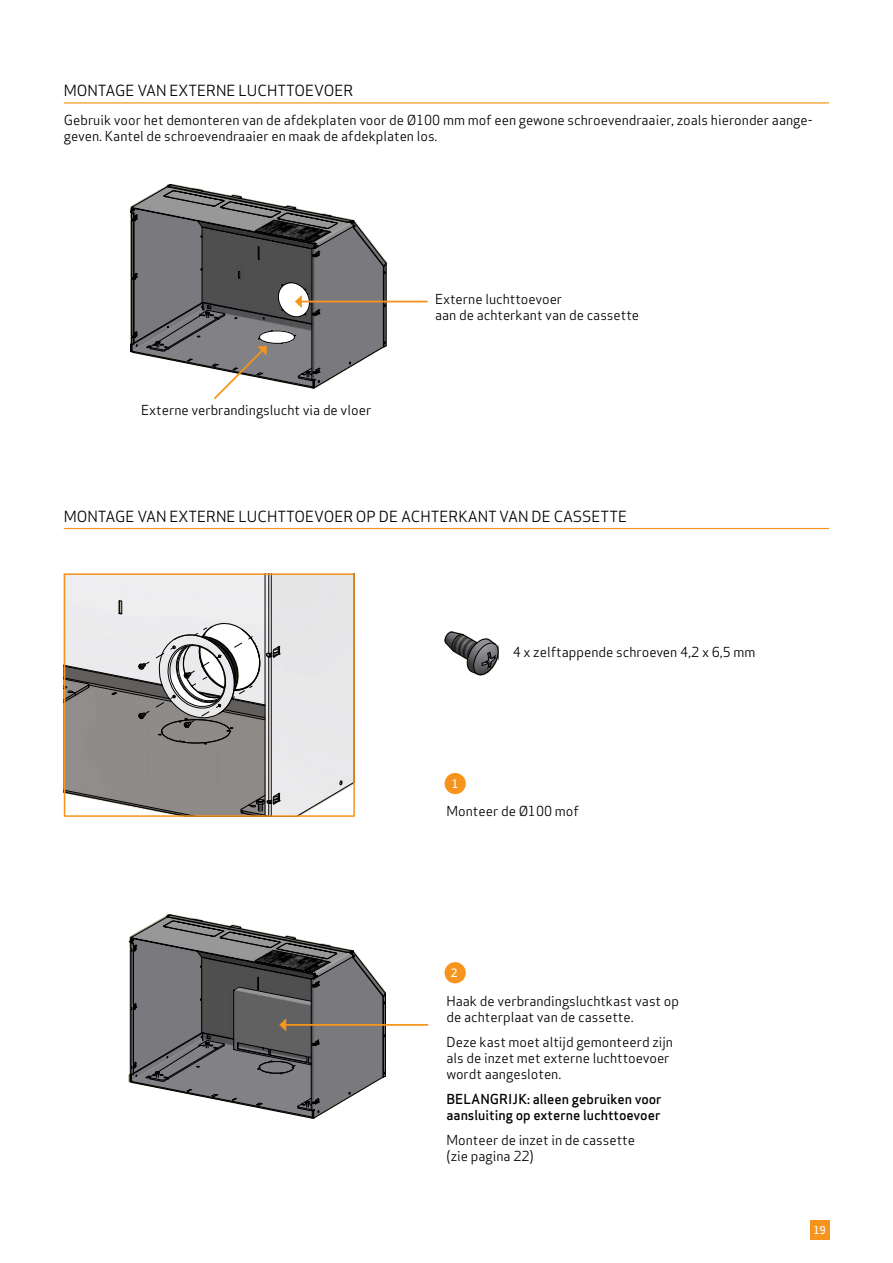
<style>
.page{position:relative;width:893px;height:1263px;background:#fff}
.page>*{position:absolute;margin:0;border:0;box-sizing:border-box;transform-origin:0 0}
.t1{font:15px "Apex Sans";color:#000}
.t2{font:13.5px/16.2px "Apex Sans";color:#000}
.t3{font:500 13.5px/16.2px "Apex Sans";color:#000}
.t4{font:500 11.25px "Apex Sans";color:#fff}
.t5{font:500 10.5px "Apex Sans";color:#fff}
</style>
<div class="page">
<svg style="left:67px;top:576px;width:285px;height:238px;background:#bebdbd"></svg>
<div style="left:445px;top:773px;width:21px;height:21px;background:#f7941d;border-radius:50%"></div>
<div style="left:445px;top:962px;width:21px;height:21px;background:#f7941d;border-radius:50%"></div>
<hr style="left:285px;top:1024px;width:143px;height:2px;background:#f7941d">
<svg style="left:129px;top:914px;width:257px;height:205px"></svg>
<div style="left:64px;top:573px;width:291px;height:244px;border:2px solid #f7941d"></div>
<img style="left:444px;top:637px;width:40px;height:39px">
<svg style="left:445px;top:632px;width:53px;height:43px"></svg>
<hr style="left:301px;top:301px;width:127px;height:1px;background:#f7941d">
<svg style="left:130px;top:184px;width:257px;height:216px"></svg>
<div style="left:810px;top:1220px;width:19px;height:20px;background:#f7941d"></div>
<hr style="left:64px;top:528px;width:765px;height:1px;background:#f7941d">
<hr style="left:64px;top:102px;width:765px;height:2px;background:#f7941d">
<p class="t1" style="left:64px;top:78px;width:291px">MONTAGE VAN EXTERNE LUCHTTOEVOER</p>
<p class="t2" style="left:64px;top:111px;width:751px">Gebruik voor het demonteren van de afdekplaten voor de Ø100 mm mof een gewone schroevendraaier, zoals hieronder aange&shy;geven. Kantel de schroevendraaier en maak de afdekplaten los.</p>
<p class="t2" style="left:141px;top:401px;width:232px">Externe verbrandingslucht via de vloer</p>
<p class="t2" style="left:435px;top:290px;width:206px">Externe luchttoevoer<br>aan de achterkant van de cassette</p>
<p class="t1" style="left:64px;top:504px;width:565px">MONTAGE VAN EXTERNE LUCHTTOEVOER OP DE ACHTERKANT VAN DE CASSETTE</p>
<p class="t4" style="left:452px;top:774px;width:8px">1</p>
<p class="t2" style="left:513px;top:643px;width:244px">4 x zelftappende schroeven 4,2 x 6,5 mm</p>
<p class="t2" style="left:446px;top:802px;width:134px">Monteer de Ø100 mof</p>
<p class="t4" style="left:451px;top:963px;width:8px">2</p>
<p class="t2" style="left:446px;top:991px;width:234px">Haak de verbrandingsluchtkast vast op de achterplaat van de cassette.</p>
<p class="t2" style="left:446px;top:1032px;width:228px">Deze kast moet altijd gemonteerd zijn als de inzet met externe luchttoevoer wordt aangesloten.</p>
<p class="t3" style="left:446px;top:1089px;width:217px">BELANGRIJK: alleen gebruiken voor aansluiting op externe luchttoevoer</p>
<p class="t2" style="left:446px;top:1130px;width:190px">Monteer de inzet in de cassette (zie pagina 22)</p>
<p class="t5" style="left:813px;top:1221px;width:14px">19</p>
</div>
